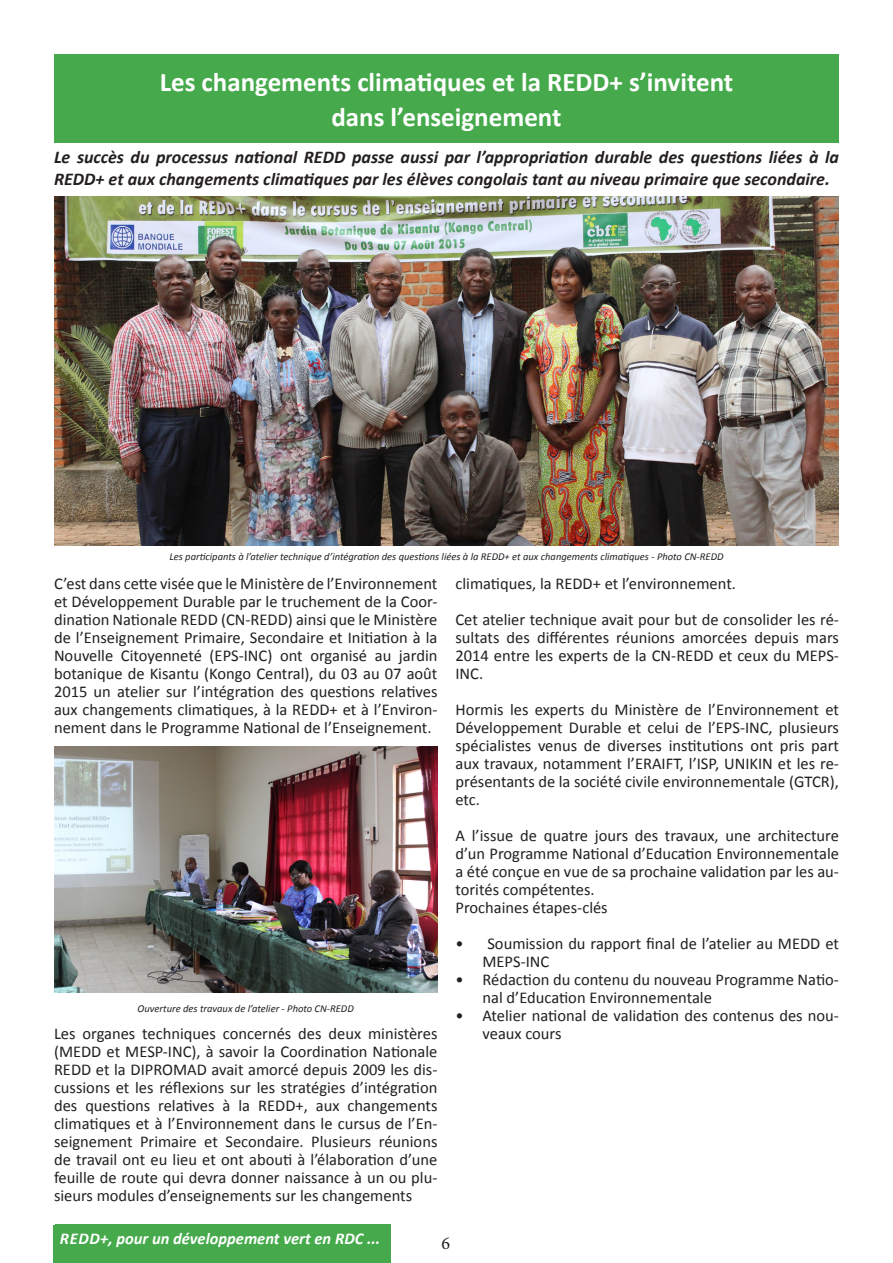
<style>
.page{position:relative;width:893px;height:1263px;background:#fff}
.page>*{position:absolute;margin:0;border:0;box-sizing:border-box;transform-origin:0 0}
.t1{font:700 27px "Calibri";color:#fff}
.t2{font:italic 700 18px/21.6px "Calibri";color:#231f20}
.t3{font:18px "Minion Pro";color:#231f20}
.t4{font:16.5px/18px "Calibri";color:#231f20;text-align:justify}
.t5{font:italic 700 16.5px "Calibri";color:#fff}
.t6{font:700 16.5px "Calibri";color:#fff}
.t7{font:italic 10.5px "Calibri";color:#231f20}
</style>
<div class="page">
<div style="left:54px;top:54px;width:785px;height:88px;background:#46aa4c"></div>
<img style="left:54px;top:197px;width:785px;height:348px">
<img style="left:54px;top:747px;width:383px;height:245px">
<div style="left:55px;top:1225px;width:335px;height:38px;background:#46aa4c"></div>
<p class="t1" style="left:160px;top:65px;width:575px">Les changements climatiques et la REDD+ s’invitent</p>
<p class="t1" style="left:331px;top:99px;width:232px">dans l’enseignement</p>
<p class="t2" style="left:54px;top:146px;width:786px">Le succès du processus national REDD passe aussi par l’appropriation durable des questions liées à la<br>REDD+ et aux changements climatiques par les élèves congolais tant au niveau primaire que secondaire.</p>
<p class="t7" style="left:169px;top:549px;width:556px">Les participants à l’atelier technique d’intégration des questions liées à la REDD+ et aux changements climatiques - Photo CN-REDD</p>
<p class="t4" style="left:54px;top:574px;width:385px">C’est dans cette visée que le Ministère de l’Environnement et Développement Durable par le truchement de la Coor&shy;dination Nationale REDD (CN-REDD) ainsi que le Ministère de l’Enseignement Primaire, Secondaire et Initiation à la Nouvelle Citoyenneté (EPS-INC) ont organisé au jardin botanique de Kisantu (Kongo Central), du 03 au 07 août 2015 un atelier sur l’intégration des questions relatives aux changements climatiques, à la REDD+ et à l’Environ&shy;nement dans le Programme National de l’Enseignement.</p>
<p class="t7" style="left:138px;top:1001px;width:218px">Ouverture des travaux de l’atelier - Photo CN-REDD</p>
<p class="t4" style="left:54px;top:1024px;width:385px">Les organes techniques concernés des deux ministères (MEDD et MESP-INC), à savoir la Coordination Nationale REDD et la DIPROMAD avait amorcé depuis 2009 les dis&shy;cussions et les réflexions sur les stratégies d’intégration des questions relatives à la REDD+, aux changements climatiques et à l’Environnement dans le cursus de l’En&shy;seignement Primaire et Secondaire. Plusieurs réunions de travail ont eu lieu et ont abouti à l’élaboration d’une feuille de route qui devra donner naissance à un ou plu&shy;sieurs modules d’enseignements sur les changements</p>
<p class="t4" style="left:455px;top:574px;width:282px">climatiques, la REDD+ et l’environnement.</p>
<p class="t4" style="left:455px;top:610px;width:385px">Cet atelier technique avait pour but de consolider les ré&shy;sultats des différentes réunions amorcées depuis mars 2014 entre les experts de la CN-REDD et ceux du MEPS-INC.</p>
<p class="t4" style="left:455px;top:700px;width:385px">Hormis les experts du Ministère de l’Environnement et Développement Durable et celui de l’EPS-INC, plusieurs spécialistes venus de diverses institutions ont pris part aux travaux, notamment l’ERAIFT, l’ISP, UNIKIN et les re&shy;présentants de la société civile environnementale (GTCR), etc.</p>
<p class="t4" style="left:455px;top:826px;width:385px">A l’issue de quatre jours des travaux, une architecture d’un Programme National d’Education Environnementale a été conçue en vue de sa prochaine validation par les au&shy;torités compétentes.</p>
<p class="t4" style="left:455px;top:898px;width:154px">Prochaines étapes-clés</p>
<p class="t4" style="left:482px;top:934px;width:358px;text-indent:-27px">• Soumission du rapport final de l’atelier au MEDD et<br>MEPS-INC</p>
<p class="t4" style="left:482px;top:970px;width:358px;text-indent:-27px">• Rédaction du contenu du nouveau Programme Natio&shy;nal d’Education Environnementale</p>
<p class="t4" style="left:482px;top:1006px;width:358px;text-indent:-27px">• Atelier national de validation des contenus des nou&shy;veaux cours</p>
<p class="t6" style="left:68px;top:1225px;width:303px">Redd+, pour un développement vert en RDC</p>
<p class="t3" style="left:442px;top:1231px;width:10px">6</p>
<p class="t5" style="left:60px;top:1228px;width:322px">REDD+, pour un développement vert en RDC ...</p>
</div>
